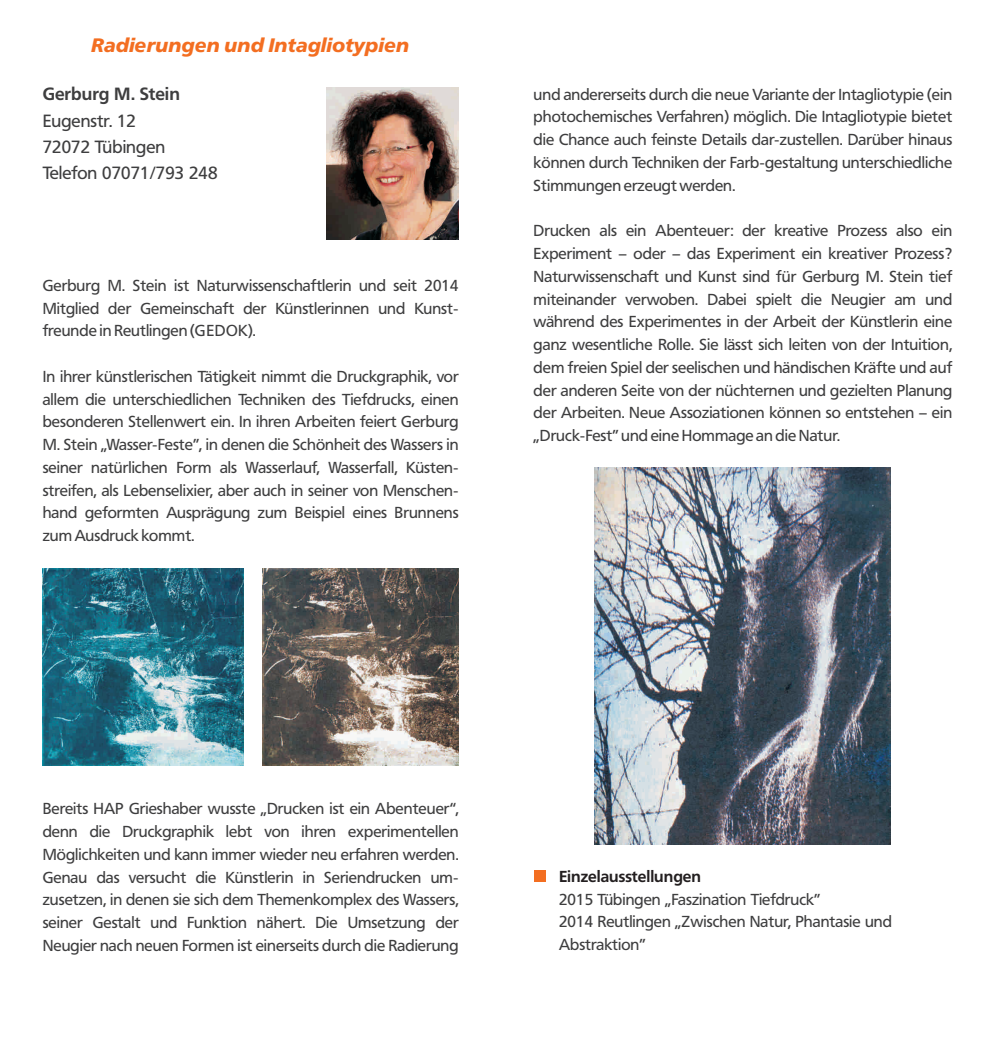
<style>
.page{position:relative;width:993px;height:1052px;background:#fff}
.page>*{position:absolute;margin:0;border:0;box-sizing:border-box;transform-origin:0 0}
.t1{font:italic 700 19.25px "Frutiger VR";color:#f36e21}
.t2{font:17.5px/26.2px "Frutiger VR";color:#3e3e3f}
.t3{font:700 17.5px "Frutiger VR";color:#3e3e3f}
.t4{font:15.75px/22.8px "Frutiger VR";color:#3e3e3f;text-align:justify}
.t5{font:700 15.75px "Frutiger VR";color:#231f20}
</style>
<div class="page">
<img style="left:43px;top:568px;width:200px;height:197px">
<img style="left:263px;top:569px;width:195px;height:196px">
<div style="left:534px;top:871px;width:11px;height:11px;background:#f36e21"></div>
<img style="left:594px;top:467px;width:296px;height:377px">
<img style="left:326px;top:88px;width:132px;height:152px">
<p class="t1" style="left:91px;top:38px;width:319px">Radierungen und Intagliotypien</p>
<p class="t3" style="left:43px;top:87px;width:139px">Gerburg M. Stein</p>
<p class="t2" style="left:43px;top:109px;width:176px">Eugenstr. 12<br>72072 Tübingen<br>Telefon 07071/793 248</p>
<p class="t4" style="left:43px;top:275px;width:417px">Gerburg M. Stein ist Naturwissenschaftlerin und seit 2014<br>Mitglied der Gemeinschaft der Künstlerinnen und Kunst&shy;freunde in Reutlingen (GEDOK).</p>
<p class="t4" style="left:43px;top:366px;width:417px">In ihrer künstlerischen Tätigkeit nimmt die Druckgraphik, vor allem die unterschiedlichen Techniken des Tiefdrucks, einen besonderen Stellenwert ein. In ihren Arbeiten feiert Gerburg M. Stein „Wasser-Feste”, in denen die Schönheit des Wassers in seiner natürlichen Form als Wasserlauf, Wasserfall, Küsten&shy;streifen, als Lebenselixier, aber auch in seiner von Menschen&shy;hand geformten Ausprägung zum Beispiel eines Brunnens zum Ausdruck kommt.</p>
<p class="t4" style="left:533px;top:84px;width:420px">und andererseits durch die neue Variante der Intagliotypie (ein photochemisches Verfahren) möglich. Die Intagliotypie bietet die Chance auch feinste Details dar-zustellen. Darüber hinaus können durch Techniken der Farb-gestaltung unterschiedliche Stimmungen erzeugt werden.</p>
<p class="t4" style="left:533px;top:220px;width:420px">Drucken als ein Abenteuer: der kreative Prozess also ein Experiment – oder – das Experiment ein kreativer Prozess?<br>Naturwissenschaft und Kunst sind für Gerburg M. Stein tief miteinander verwoben. Dabei spielt die Neugier am und während des Experimentes in der Arbeit der Künstlerin eine ganz wesentliche Rolle. Sie lässt sich leiten von der Intuition, dem freien Spiel der seelischen und händischen Kräfte und auf der anderen Seite von der nüchternen und gezielten Planung der Arbeiten. Neue Assoziationen können so entstehen – ein „Druck-Fest” und eine Hommage an die Natur.</p>
<p class="t4" style="left:43px;top:798px;width:417px">Bereits HAP Grieshaber wusste „Drucken ist ein Abenteuer“, denn die Druckgraphik lebt von ihren experimentellen Möglichkeiten und kann immer wieder neu erfahren werden.<br>Genau das versucht die Künstlerin in Seriendrucken um&shy;zusetzen, in denen sie sich dem Themenkomplex des Wassers, seiner Gestalt und Funktion nähert. Die Umsetzung der Neugier nach neuen Formen ist einerseits durch die Radierung</p>
<p class="t5" style="left:559px;top:870px;width:143px">Einzelausstellungen</p>
<p class="t4" style="left:559px;top:889px;width:334px;text-align:left">2015 Tübingen „Faszination Tiefdruck”<br>2014 Reutlingen „Zwischen Natur, Phantasie und<br>Abstraktion”</p>
</div>
